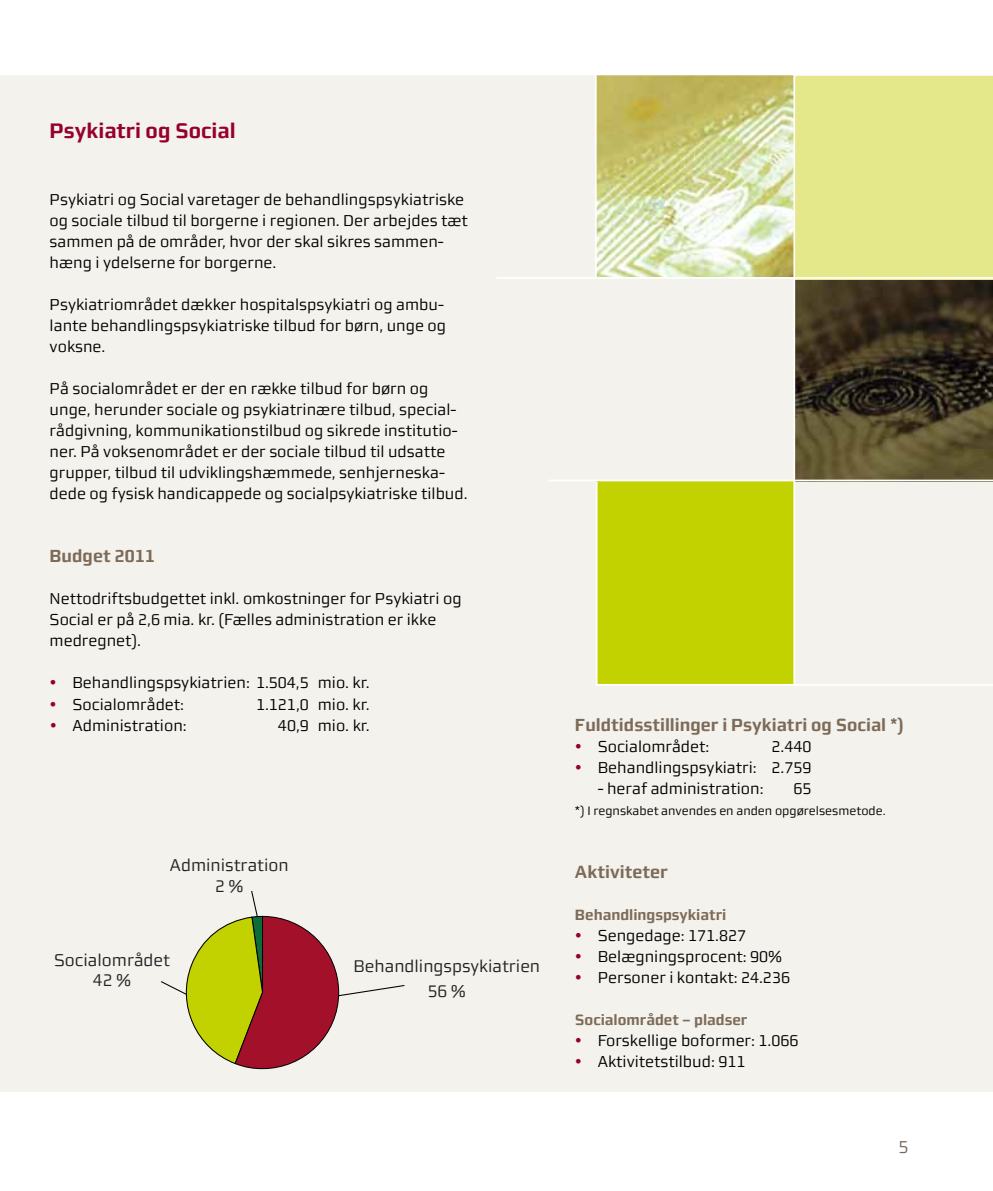
<style>
.page{position:relative;width:993px;height:1191px;background:#fff}
.page>*{position:absolute;margin:0;border:0;box-sizing:border-box;transform-origin:0 0}
.t1{font:700 21px "midtsans";color:#96002c}
.t2{font:700 17.5px "midtsans";color:#7d6b58}
.t3{font:17.5px "midtsans";color:#7d6b58}
.t4{font:16.97px/25.4px "midtsans";color:#202222;text-align:center}
.t5{font:15.75px/21px "midtsans";color:#000}
.t6{font:700 14.88px "midtsans";color:#7d6b58}
.t7{font:12.25px "midtsans";color:#000}
.s1{color:#96002c}
</style>
<div class="page">
<div style="left:0;top:75px;width:992px;height:1016px;background:#f4f2ed"></div>
<svg style="left:161px;top:891px;width:244px;height:178px"></svg>
<img style="left:596px;top:75px;width:197px;height:202px">
<img style="left:794px;top:279px;width:198px;height:200px">
<div style="left:595px;top:482px;width:199px;height:203px;background:#c2d100"></div>
<div style="left:794px;top:76px;width:198px;height:203px;background:#e4e88a"></div>
<hr style="left:496px;top:277px;width:496px;height:2px;background:#fff">
<hr style="left:548px;top:479px;width:444px;height:2px;background:#fff">
<hr style="left:595px;top:684px;width:397px;height:1px;background:#fff">
<hr style="left:793px;top:53px;width:1px;height:632px;background:#fff">
<hr style="left:594px;top:53px;width:2px;height:224px;background:#fff">
<hr style="left:595px;top:482px;width:2px;height:203px;background:#fff">
<h1 class="t1" style="left:50px;top:119px;width:187px">Psykiatri og Social</h1>
<p class="t5" style="left:50px;top:189px;width:419px">Psykiatri og Social varetager de behandlingspsykiatriske og sociale tilbud til borgerne i regionen. Der arbejdes tæt sammen på de områder, hvor der skal sikres sammen&shy;hæng i ydelserne for borgerne.</p>
<p class="t5" style="left:50px;top:294px;width:398px">Psykiatriområdet dækker hospitalspsykiatri og ambu&shy;lante behandlingspsykiatriske tilbud for børn, unge og voksne.</p>
<p class="t5" style="left:50px;top:378px;width:419px">På socialområdet er der en række tilbud for børn og unge, herunder sociale og psykiatrinære tilbud, special&shy;rådgivning, kommunikationstilbud og sikrede institutio&shy;ner. På voksenområdet er der sociale tilbud til udsatte grupper, tilbud til udviklingshæmmede, senhjerneska&shy;dede og fysisk handicappede og socialpsykiatriske tilbud.</p>
<p class="t2" style="left:50px;top:546px;width:106px">Budget 2011</p>
<p class="t5" style="left:50px;top:588px;width:413px">Nettodriftsbudgettet inkl. omkostninger for Psykiatri og<br>Social er på 2,6 mia. kr. (Fælles administration er ikke medregnet).</p>
<p class="t5" style="left:50px;top:672px;width:321px"><span class="s1">•</span> Behandlingspsykiatrien: 1.504,5 mio. kr.</p>
<p class="t5" style="left:50px;top:693px;width:136px"><span class="s1">•</span> Socialområdet:</p>
<p class="t5" style="left:256px;top:693px;width:115px">1.121,0 mio. kr.</p>
<p class="t5" style="left:50px;top:714px;width:138px"><span class="s1">•</span> Administration:</p>
<p class="t5" style="left:278px;top:714px;width:93px">40,9 mio. kr.</p>
<p class="t2" style="left:574px;top:714px;width:330px">Fuldtidsstillinger i Psykiatri og Social *)</p>
<p class="t5" style="left:574px;top:735px;width:136px"><span class="s1">•</span> Socialområdet:</p>
<p class="t5" style="left:771px;top:735px;width:41px">2.440</p>
<p class="t5" style="left:574px;top:756px;width:238px"><span class="s1">•</span> Behandlingspsykiatri: 2.759</p>
<p class="t5" style="left:597px;top:777px;width:167px">- heraf administration:</p>
<p class="t5" style="left:793px;top:777px;width:20px">65</p>
<p class="t7" style="left:574px;top:803px;width:312px">*) I regnskabet anvendes en anden opgørelsesmetode.</p>
<p class="t4" style="left:170px;top:854px;width:120px;line-height:21.2px">Administration<br>2 %</p>
<p class="t4" style="left:54px;top:949px;width:117px;line-height:20.3px">Socialområdet<br>42 %</p>
<p class="t4" style="left:353px;top:953px;width:188px">Behandlingspsykiatrien<br>56 %</p>
<p class="t2" style="left:574px;top:861px;width:94px">Aktiviteter</p>
<p class="t6" style="left:574px;top:905px;width:153px">Behandlingspsykiatri</p>
<p class="t5" style="left:574px;top:924px;width:173px"><span class="s1">•</span> Sengedage: 171.827</p>
<p class="t5" style="left:574px;top:945px;width:209px"><span class="s1">•</span> Belægningsprocent: 90%</p>
<p class="t5" style="left:574px;top:966px;width:216px"><span class="s1">•</span> Personer i kontakt: 24.236</p>
<p class="t6" style="left:574px;top:1010px;width:174px">Socialområdet – pladser</p>
<p class="t5" style="left:574px;top:1029px;width:225px"><span class="s1">•</span> Forskellige boformer: 1.066</p>
<p class="t5" style="left:574px;top:1050px;width:172px"><span class="s1">•</span> Aktivitetstilbud: 911</p>
<p class="t3" style="left:898px;top:1136px;width:12px">5</p>
</div>
